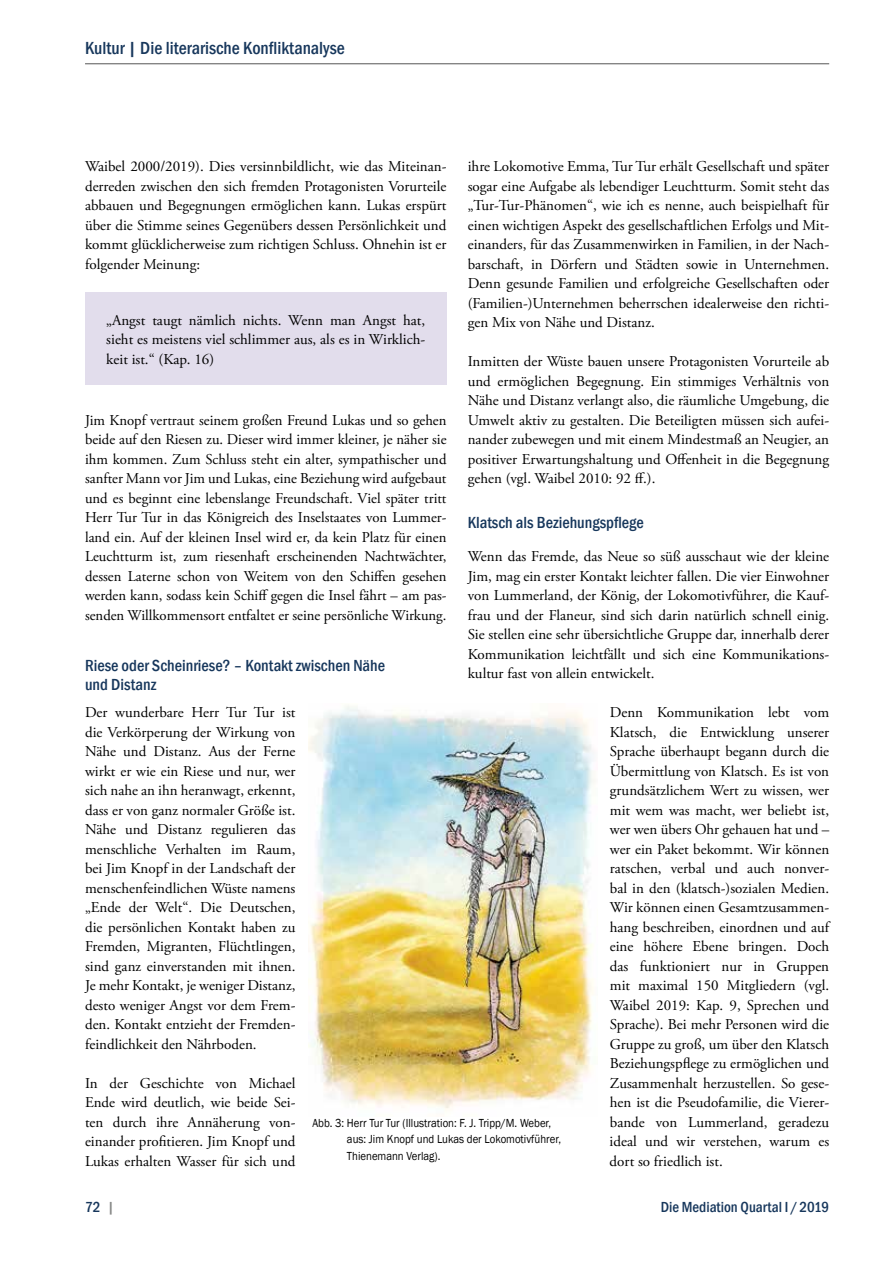
<style>
.page{position:relative;width:893px;height:1263px;background:#fff}
.page>*{position:absolute;margin:0;border:0;box-sizing:border-box;transform-origin:0 0}
.t1{font:500 condensed 18px "Franklin Gothic";color:#17375c}
.t2{font:500 condensed 16.5px/19.5px "Franklin Gothic";color:#17375c}
.t3{font:15px/19.5px "Adobe Garamond Pro";color:#000;text-align:justify}
.t4{font:500 condensed 15px "Franklin Gothic";color:#17375c}
.t5{font:12px/16.5px "Franklin Gothic";color:#000;scale:.9 1}
.s1{color:#868786}
</style>
<div class="page">
<hr style="left:85px;top:63px;width:744px;height:1px;background:#565655">
<div style="left:85px;top:292px;width:361px;height:93px;background:#e2ddec"></div>
<img style="left:308px;top:705px;width:287px;height:406px">
<p class="t1" style="left:85px;top:36px;width:261px">Kultur | Die literarische Konfliktanalyse</p>
<p class="t3" style="left:468px;top:157px;width:363px">ihre Lokomotive Emma, Tur Tur erhält Gesellschaft und später sogar eine Aufgabe als lebendiger Leuchtturm. Somit steht das „Tur-Tur-Phänomen“, wie ich es nenne, auch beispielhaft für einen wichtigen Aspekt des gesellschaftlichen Erfolgs und Mit&shy;einanders, für das Zusammenwirken in Familien, in der Nach&shy;barschaft, in Dörfern und Städten sowie in Unternehmen.<br>Denn gesunde Familien und erfolgreiche Gesellschaften oder (Familien-)Unternehmen beherrschen idealerweise den richti&shy;gen Mix von Nähe und Distanz.</p>
<p class="t3" style="left:468px;top:352px;width:363px">Inmitten der Wüste bauen unsere Protagonisten Vorurteile ab und ermöglichen Begegnung. Ein stimmiges Verhältnis von Nähe und Distanz verlangt also, die räumliche Umgebung, die Umwelt aktiv zu gestalten. Die Beteiligten müssen sich aufei&shy;nander zubewegen und mit einem Mindestmaß an Neugier, an positiver Erwartungshaltung und Offenheit in die Begegnung gehen (vgl. Waibel 2010: 92 ff.).</p>
<p class="t2" style="left:468px;top:513px;width:178px">Klatsch als Beziehungspflege</p>
<p class="t3" style="left:468px;top:547px;width:363px">Wenn das Fremde, das Neue so süß ausschaut wie der kleine Jim, mag ein erster Kontakt leichter fallen. Die vier Einwohner von Lummerland, der König, der Lokomotivführer, die Kauf&shy;frau und der Flaneur, sind sich darin natürlich schnell einig.<br>Sie stellen eine sehr übersichtliche Gruppe dar, innerhalb derer Kommunikation leichtfällt und sich eine Kommunikations&shy;kultur fast von allein entwickelt.</p>
<p class="t3" style="left:610px;top:703px;width:221px">Denn Kommunikation lebt vom Klatsch, die Entwicklung unserer Sprache überhaupt begann durch die Übermittlung von Klatsch. Es ist von grundsätzlichem Wert zu wissen, wer mit wem was macht, wer beliebt ist, wer wen übers Ohr gehauen hat und – wer ein Paket bekommt. Wir können ratschen, verbal und auch nonver&shy;bal in den (klatsch-)sozialen Medien.<br>Wir können einen Gesamtzusammen&shy;hang beschreiben, einordnen und auf eine höhere Ebene bringen. Doch das funktioniert nur in Gruppen mit maximal 150 Mitgliedern (vgl.<br>Waibel 2019: Kap. 9, Sprechen und Sprache). Bei mehr Personen wird die Gruppe zu groß, um über den Klatsch Beziehungspflege zu ermöglichen und Zusammenhalt herzustellen. So gese&shy;hen ist die Pseudofamilie, die Vierer&shy;bande von Lummerland, geradezu ideal und wir verstehen, warum es dort so friedlich ist.</p>
<p class="t3" style="left:85px;top:157px;width:363px">Waibel 2000/2019). Dies versinnbildlicht, wie das Miteinan&shy;derreden zwischen den sich fremden Protagonisten Vorurteile abbauen und Begegnungen ermöglichen kann. Lukas erspürt über die Stimme seines Gegenübers dessen Persönlichkeit und kommt glücklicherweise zum richtigen Schluss. Ohnehin ist er folgender Meinung:</p>
<p class="t3" style="left:106px;top:311px;width:320px">„Angst taugt nämlich nichts. Wenn man Angst hat, sieht es meistens viel schlimmer aus, als es in Wirklich&shy;keit ist.“ (Kap. 16)</p>
<p class="t3" style="left:85px;top:411px;width:363px">Jim Knopf vertraut seinem großen Freund Lukas und so gehen beide auf den Riesen zu. Dieser wird immer kleiner, je näher sie ihm kommen. Zum Schluss steht ein alter, sympathischer und sanfter Mann vor Jim und Lukas, eine Beziehung wird aufgebaut und es beginnt eine lebenslange Freundschaft. Viel später tritt Herr Tur Tur in das Königreich des Inselstaates von Lummer&shy;land ein. Auf der kleinen Insel wird er, da kein Platz für einen Leuchtturm ist, zum riesenhaft erscheinenden Nachtwächter, dessen Laterne schon von Weitem von den Schiffen gesehen werden kann, sodass kein Schiff gegen die Insel fährt – am pas&shy;senden Willkommensort entfaltet er seine persönliche Wirkung.</p>
<p class="t2" style="left:85px;top:656px;width:302px">Riese oder Scheinriese? – Kontakt zwischen Nähe und Distanz</p>
<p class="t3" style="left:85px;top:703px;width:212px">Der wunderbare Herr Tur Tur ist die Verkörperung der Wirkung von Nähe und Distanz. Aus der Ferne wirkt er wie ein Riese und nur, wer sich nahe an ihn heranwagt, erkennt, dass er von ganz normaler Größe ist.<br>Nähe und Distanz regulieren das menschliche Verhalten im Raum, bei Jim Knopf in der Landschaft der menschenfeindlichen Wüste namens „Ende der Welt“. Die Deutschen, die persönlichen Kontakt haben zu Fremden, Migranten, Flüchtlingen, sind ganz einverstanden mit ihnen.<br>Je mehr Kontakt, je weniger Distanz, desto weniger Angst vor dem Frem&shy;den. Kontakt entzieht der Fremden&shy;feindlichkeit den Nährboden.</p>
<p class="t3" style="left:85px;top:1074px;width:212px">In der Geschichte von Michael Ende wird deutlich, wie beide Sei&shy;ten durch ihre Annäherung von&shy;einander profitieren. Jim Knopf und Lukas erhalten Wasser für sich und</p>
<p class="t5" style="left:347px;top:1115px;width:239px;text-indent:-34px">Abb. 3: Herr Tur Tur (Illustration: F. J. Tripp/M. Weber, aus: Jim Knopf und Lukas der Lokomotivführer,<br>Thienemann Verlag).</p>
<p class="t4" style="left:85px;top:1197px;width:31px">72 <span class="s1">|</span></p>
<p class="t4" style="left:661px;top:1197px;width:170px">Die Mediation Quartal I /2019</p>
</div>
